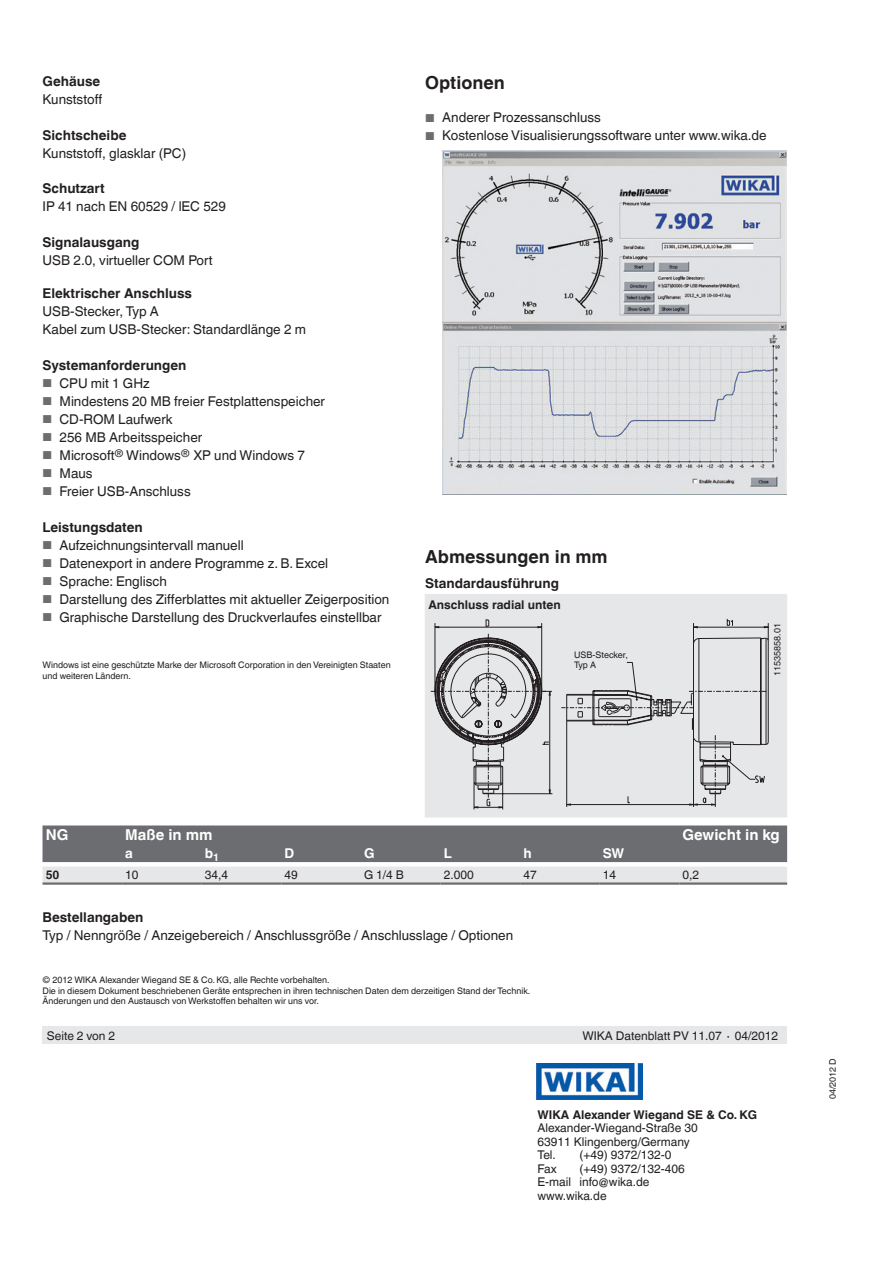
<style>
.page{position:relative;width:893px;height:1263px;background:#fff}
.page>*{position:absolute;margin:0;border:0;box-sizing:border-box;transform-origin:0 0}
.t1{font:700 18px "Helvetica World";color:#231f20}
.t2{font:700 15px "Helvetica World";color:#fff}
.t3{font:13.5px/18px "Helvetica World";color:#231f20}
.t4{font:700 13.5px "Helvetica World";color:#231f20}
.t5{font:700 13.5px "Helvetica World";color:#fff}
.t6{font:12px/13.5px "Helvetica World";color:#231f20}
.t7{font:700 12px "Helvetica World";color:#231f20}
.t8{font:9px/10.5px "Helvetica World";color:#231f20}
.s1{font-size:11.55px;color:#6c6d70}
</style>
<div class="page">
<img style="left:537px;top:1063px;width:106px;height:36px">
<div style="left:43px;top:1027px;width:744px;height:17px;background:#e6e7e9"></div>
<div style="left:425px;top:594px;width:362px;height:223px;background:#e6e7e9"></div>
<svg style="left:43px;top:825px;width:744px;height:57px;background:#999a9d"></svg>
<hr style="left:43px;top:882px;width:79px;height:3px;background:#6c6d70">
<hr style="left:122px;top:882px;width:80px;height:3px;background:#6c6d70">
<hr style="left:202px;top:882px;width:79px;height:3px;background:#6c6d70">
<hr style="left:281px;top:882px;width:80px;height:3px;background:#6c6d70">
<hr style="left:361px;top:882px;width:80px;height:3px;background:#6c6d70">
<hr style="left:441px;top:882px;width:79px;height:3px;background:#6c6d70">
<hr style="left:520px;top:882px;width:80px;height:3px;background:#6c6d70">
<hr style="left:600px;top:882px;width:79px;height:3px;background:#6c6d70">
<hr style="left:679px;top:882px;width:108px;height:3px;background:#6c6d70">
<svg style="left:439px;top:623px;width:329px;height:184px"></svg>
<svg style="left:434px;top:637px;width:335px;height:157px"></svg>
<svg style="left:566px;top:638px;width:203px;height:128px"></svg>
<svg style="left:435px;top:638px;width:107px;height:156px"></svg>
<img style="left:443px;top:151px;width:344px;height:344px">
<p class="t4" style="left:43px;top:74px;width:59px">Gehäuse</p>
<p class="t3" style="left:43px;top:91px;width:61px">Kunststoff</p>
<p class="t4" style="left:43px;top:128px;width:85px">Sichtscheibe</p>
<p class="t3" style="left:43px;top:145px;width:145px">Kunststoff, glasklar (PC)</p>
<p class="t4" style="left:43px;top:180px;width:64px">Schutzart</p>
<p class="t3" style="left:43px;top:197px;width:185px">IP 41 nach EN 60529 / lEC 529</p>
<p class="t4" style="left:43px;top:234px;width:98px">Signalausgang</p>
<p class="t3" style="left:43px;top:251px;width:171px">USB 2.0, virtueller COM Port</p>
<p class="t4" style="left:43px;top:285px;width:151px">Elektrischer Anschluss</p>
<p class="t3" style="left:43px;top:302px;width:265px">USB-Stecker, Typ A<br>Kabel zum USB-Stecker: Standardlänge 2 m</p>
<p class="t4" style="left:43px;top:357px;width:145px">Systemanforderungen</p>
<p class="t3" style="left:43px;top:374px;width:109px"><span class="s1">■</span> CPU mit 1 GHz</p>
<p class="t3" style="left:43px;top:392px;width:284px"><span class="s1">■</span> Mindestens 20 MB freier Festplattenspeicher</p>
<p class="t3" style="left:43px;top:410px;width:132px"><span class="s1">■</span> CD-ROM Laufwerk</p>
<p class="t3" style="left:43px;top:428px;width:161px"><span class="s1">■</span> 256 MB Arbeitsspeicher</p>
<p class="t3" style="left:43px;top:446px;width:264px"><span class="s1">■</span> Microsoft<sup>®</sup> Windows<sup>®</sup> XP und Windows 7</p>
<p class="t3" style="left:43px;top:464px;width:52px"><span class="s1">■</span> Maus</p>
<p class="t3" style="left:43px;top:482px;width:150px"><span class="s1">■</span> Freier USB-Anschluss</p>
<p class="t4" style="left:43px;top:519px;width:102px">Leistungsdaten</p>
<p class="t3" style="left:43px;top:536px;width:203px"><span class="s1">■</span> Aufzeichnungsintervall manuell</p>
<p class="t3" style="left:43px;top:554px;width:287px"><span class="s1">■</span> Datenexport in andere Programme z. B. Excel</p>
<p class="t3" style="left:43px;top:572px;width:126px"><span class="s1">■</span> Sprache: Englisch</p>
<p class="t3" style="left:43px;top:590px;width:348px"><span class="s1">■</span> Darstellung des Zifferblattes mit aktueller Zeigerposition</p>
<p class="t3" style="left:43px;top:608px;width:340px"><span class="s1">■</span> Graphische Darstellung des Druckverlaufes einstellbar</p>
<p class="t8" style="left:43px;top:660px;width:350px">Windows ist eine geschützte Marke der Microsoft Corporation in den Vereinigten Staaten und weiteren Ländern.</p>
<h1 class="t1" style="left:425px;top:73px;width:81px">Optionen</h1>
<p class="t3" style="left:425px;top:109px;width:177px"><span class="s1">■</span> Anderer Prozessanschluss</p>
<p class="t3" style="left:425px;top:127px;width:343px"><span class="s1">■</span> Kostenlose Visualisierungssoftware unter www.wika.de</p>
<h1 class="t1" style="left:425px;top:546px;width:184px">Abmessungen in mm</h1>
<p class="t7" style="left:428px;top:597px;width:134px">Anschluss radial unten</p>
<p class="t4" style="left:425px;top:575px;width:135px">Standardausführung</p>
<p class="t8" style="left:574px;top:649px;width:55px">USB-Stecker,<br>Typ A</p>
<p class="t8" style="left:772px;top:676px;width:54px;rotate:-90deg">11535858.01</p>
<p class="t2" style="left:46px;top:826px;width:24px">NG</p>
<p class="t2" style="left:125px;top:826px;width:89px">Maße in mm</p>
<p class="t2" style="left:683px;top:826px;width:99px">Gewicht in kg</p>
<p class="t5" style="left:125px;top:845px;width:9px">a</p>
<p class="t5" style="left:205px;top:845px;width:16px">b<sub>1</sub></p>
<p class="t5" style="left:285px;top:845px;width:11px">D</p>
<p class="t5" style="left:364px;top:845px;width:12px">G</p>
<p class="t5" style="left:444px;top:845px;width:10px">L</p>
<p class="t5" style="left:523px;top:845px;width:10px">h</p>
<p class="t5" style="left:603px;top:845px;width:23px">SW</p>
<p class="t7" style="left:46px;top:868px;width:15px">50</p>
<p class="t6" style="left:125px;top:868px;width:15px">10</p>
<p class="t6" style="left:205px;top:868px;width:25px">34,4</p>
<p class="t6" style="left:284px;top:868px;width:15px">49</p>
<p class="t6" style="left:364px;top:868px;width:41px">G 1/4 B</p>
<p class="t6" style="left:444px;top:868px;width:32px">2.000</p>
<p class="t6" style="left:523px;top:868px;width:15px">47</p>
<p class="t6" style="left:603px;top:868px;width:15px">14</p>
<p class="t6" style="left:682px;top:868px;width:18px">0,2</p>
<p class="t4" style="left:43px;top:909px;width:102px">Bestellangaben</p>
<p class="t3" style="left:43px;top:926px;width:472px">Typ / Nenngröße / Anzeigebereich / Anschlussgröße / Anschlusslage / Optionen</p>
<p class="t8" style="left:43px;top:975px;width:489px">© 2012 WIKA Alexander Wiegand SE &amp; Co. KG, alle Rechte vorbehalten.<br>Die in diesem Dokument beschriebenen Geräte entsprechen in ihren technischen Daten dem derzeitigen Stand der Technik.<br>Änderungen und den Austausch von Werkstoffen behalten wir uns vor.</p>
<p class="t6" style="left:47px;top:1029px;width:70px">Seite 2 von 2</p>
<p class="t6" style="left:582px;top:1029px;width:197px">WIKA Datenblatt PV 11.07 ∙ 04/2012</p>
<p class="t7" style="left:537px;top:1107px;width:221px">WIKA Alexander Wiegand SE &amp; Co. KG</p>
<p class="t6" style="left:537px;top:1121px;width:162px">Alexander-Wiegand-Straße 30<br>63911 Klingenberg/Germany<br>Tel.</p>
<p class="t6" style="left:579px;top:1148px;width:94px">(+49) 9372/132-0</p>
<p class="t6" style="left:537px;top:1161px;width:149px;text-indent:42px">(+49) 9372/132-406<br>E-mail info@wika.de www.wika.de</p>
<p class="t6" style="left:537px;top:1161px;width:21px">Fax</p>
<p class="t8" style="left:827px;top:1099px;width:43px;rotate:-90deg">04/2012 D</p>
</div>
